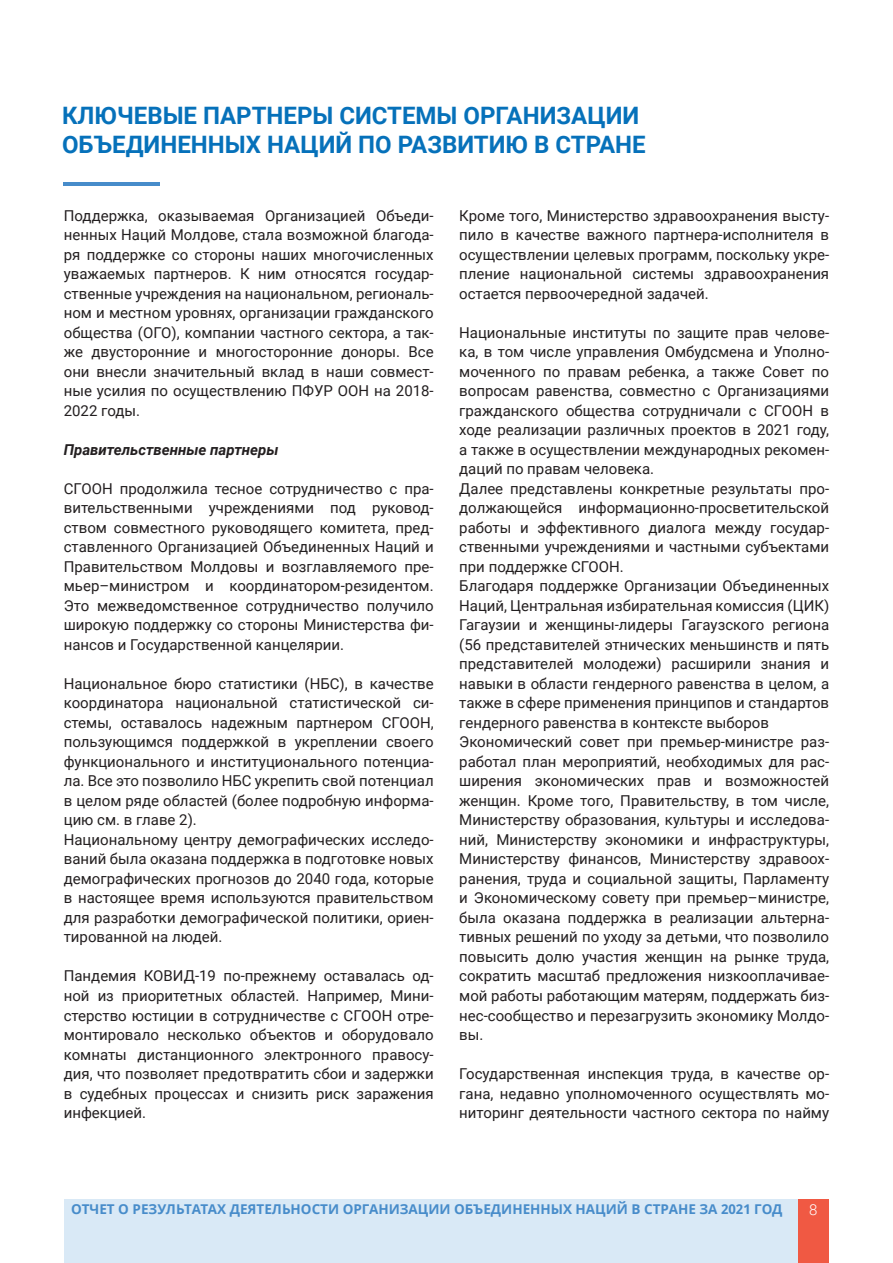
<style>
.page{position:relative;width:893px;height:1263px;background:#fff}
.page>*{position:absolute;margin:0;border:0;box-sizing:border-box;transform-origin:0 0}
.t1{font:700 24px/28.8px "Roboto";color:#0671ba}
.t2{font:15px/19.5px "Roboto";color:#231f20;text-align:justify}
.t3{font:italic 700 15px "Roboto";color:#231f20}
.t4{font:300 15px "Roboto";color:#fff}
.t5{font:700 13.5px "Noto Sans";color:#478cca}
</style>
<div class="page">
<div style="left:797px;top:1199px;width:32px;height:64px;background:#f05943"></div>
<div style="left:64px;top:1199px;width:733px;height:64px;background:#d9e9f6"></div>
<hr style="left:64px;top:182px;width:96px;height:3px;background:#478cca">
<h1 class="t1" style="left:62px;top:100px;width:585px">КЛЮЧЕВЫЕ ПАРТНЕРЫ СИСТЕМЫ ОРГАНИЗАЦИИ<br>ОБЪЕДИНЕННЫХ НАЦИЙ ПО РАЗВИТИЮ В СТРАНЕ</h1>
<p class="t2" style="left:64px;top:205px;width:371px">Поддержка, оказываемая Организацией Объеди&shy;ненных Наций Молдове, стала возможной благода&shy;ря поддержке со стороны наших многочисленных уважаемых партнеров. К ним относятся государ&shy;ственные учреждения на национальном, региональ&shy;ном и местном уровнях, организации гражданского общества (ОГО), компании частного сектора, а так&shy;же двусторонние и многосторонние доноры. Все они внесли значительный вклад в наши совмест&shy;ные усилия по осуществлению ПФУР ООН на 2018- 2022 годы.</p>
<p class="t3" style="left:64px;top:439px;width:216px">Правительственные партнеры</p>
<p class="t2" style="left:64px;top:478px;width:371px">СГООН продолжила тесное сотрудничество с пра&shy;вительственными учреждениями под руковод&shy;ством совместного руководящего комитета, пред&shy;ставленного Организацией Объединенных Наций и Правительством Молдовы и возглавляемого пре&shy;мьер–министром и координатором-резидентом.<br>Это межведомственное сотрудничество получило широкую поддержку со стороны Министерства фи&shy;нансов и Государственной канцелярии.</p>
<p class="t2" style="left:64px;top:673px;width:371px;text-align:left">Национальное бюро статистики (НБС), в качестве координатора национальной статистической си&shy;стемы, оставалось надежным партнером СГООН, пользующимся поддержкой в укреплении своего функционального и институционального потенциа&shy;ла. Все это позволило НБС укрепить свой потенциал в целом ряде областей (более подробную информа&shy;цию см. в главе 2).<br>Национальному центру демографических исследо&shy;ваний была оказана поддержка в подготовке новых демографических прогнозов до 2040 года, которые в настоящее время используются правительством для разработки демографической политики, ориен&shy;тированной на людей.</p>
<p class="t2" style="left:64px;top:966px;width:371px">Пандемия КОВИД-19 по-прежнему оставалась од&shy;ной из приоритетных областей. Например, Мини&shy;стерство юстиции в сотрудничестве с СГООН отре&shy;монтировало несколько объектов и оборудовало комнаты дистанционного электронного правосу&shy;дия, что позволяет предотвратить сбои и задержки в судебных процессах и снизить риск заражения инфекцией.</p>
<p class="t2" style="left:459px;top:205px;width:371px">Кроме того, Министерство здравоохранения высту&shy;пило в качестве важного партнера-исполнителя в осуществлении целевых программ, поскольку укре&shy;пление национальной системы здравоохранения остается первоочередной задачей.</p>
<p class="t2" style="left:459px;top:322px;width:371px;text-align:left">Национальные институты по защите прав челове&shy;ка, в том числе управления Омбудсмена и Уполно&shy;моченного по правам ребенка, а также Совет по вопросам равенства, совместно с Организациями гражданского общества сотрудничали с СГООН в ходе реализации различных проектов в 2021 году, а также в осуществлении международных рекомен&shy;даций по правам человека.<br>Далее представлены конкретные результаты про&shy;должающейся информационно-просветительской работы и эффективного диалога между государ&shy;ственными учреждениями и частными субъектами при поддержке СГООН.<br>Благодаря поддержке Организации Объединенных Наций, Центральная избирательная комиссия (ЦИК)<br>Гагаузии и женщины-лидеры Гагаузского региона (56 представителей этнических меньшинств и пять представителей молодежи) расширили знания и навыки в области гендерного равенства в целом, а также в сфере применения принципов и стандартов гендерного равенства в контексте выборов Экономический совет при премьер-министре раз&shy;работал план мероприятий, необходимых для рас&shy;ширения экономических прав и возможностей женщин. Кроме того, Правительству, в том числе, Министерству образования, культуры и исследова&shy;ний, Министерству экономики и инфраструктуры, Министерству финансов, Министерству здравоох&shy;ранения, труда и социальной защиты, Парламенту и Экономическому совету при премьер–министре, была оказана поддержка в реализации альтерна&shy;тивных решений по уходу за детьми, что позволило повысить долю участия женщин на рынке труда, сократить масштаб предложения низкооплачивае&shy;мой работы работающим матерям, поддержать биз&shy;нес-сообщество и перезагрузить экономику Молдо&shy;вы.</p>
<p class="t2" style="left:459px;top:1063px;width:371px">Государственная инспекция труда, в качестве ор&shy;гана, недавно уполномоченного осуществлять мо&shy;ниторинг деятельности частного сектора по найму</p>
<p class="t5" style="left:71px;top:1199px;width:713px">ОТЧЕТ О РЕЗУЛЬТАТАХ ДЕЯТЕЛЬНОСТИ ОРГАНИЗАЦИИ ОБЪЕДИНЕННЫХ НАЦИЙ В СТРАНЕ ЗА 2021 ГОД</p>
<p class="t4" style="left:809px;top:1199px;width:10px">8</p>
</div>
